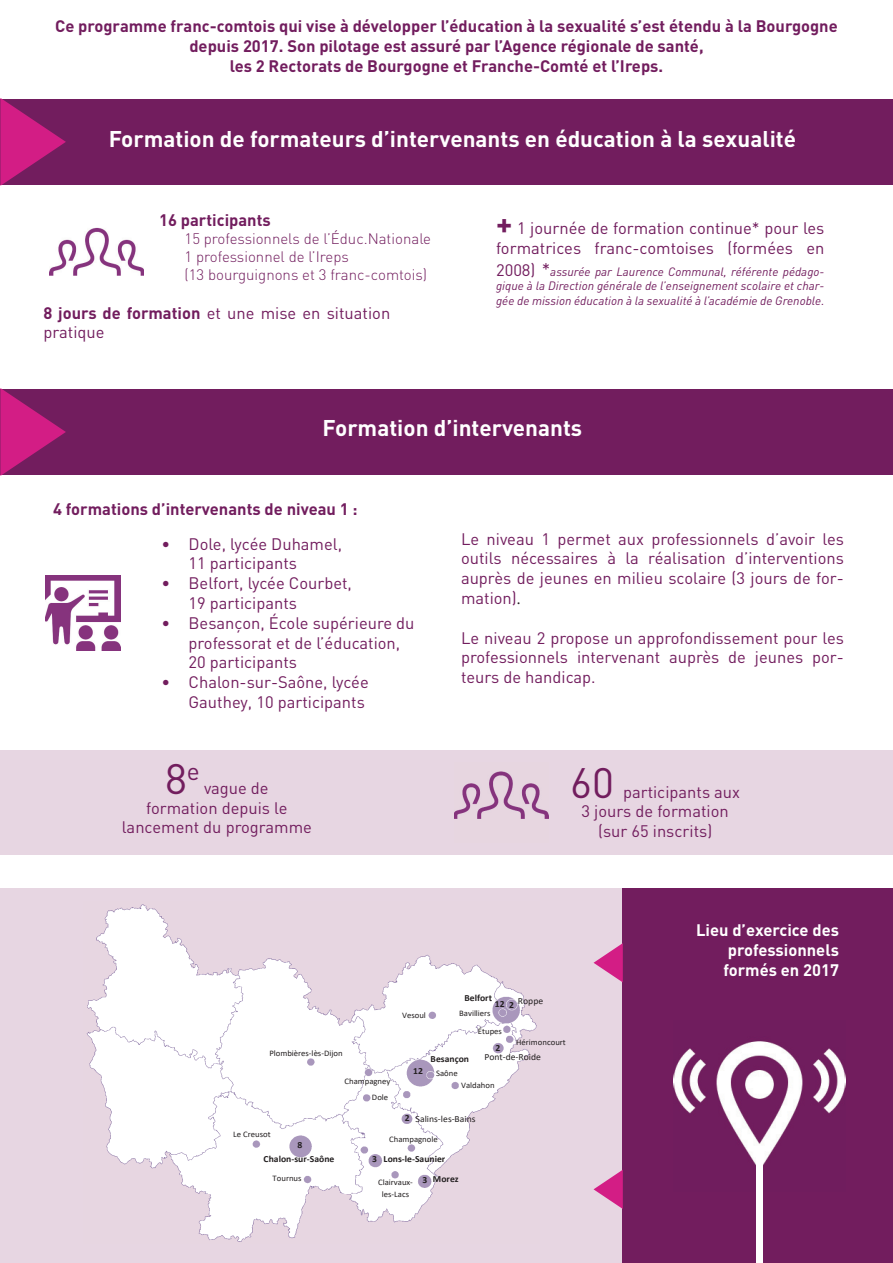
<style>
.page{position:relative;width:893px;height:1263px;background:#fff}
.page>*{position:absolute;margin:0;border:0;box-sizing:border-box;transform-origin:0 0}
.t1{font:500 42px "DIN";color:#721d5e}
.t2{font:700 22.5px "DIN";color:#fff}
.t3{font:500 16.5px/19.8px "DIN";color:#721d5e}
.t4{font:700 16.5px/19.8px "DIN";color:#721d5e;text-align:center}
.t5{font:700 16.5px/19.8px "DIN";color:#fff;text-align:justify}
.t6{font:300 15px/18px "DIN";color:#721d5e}
.t7{font:italic 12px/14.4px "DIN";color:#721d5e;text-align:justify}
.t8{font:700 9.45px "Calibri";color:#231f20}
.t9{font:9.45px "Calibri";color:#231f20}
.t10{font:8.55px/12.1px "Calibri";color:#231f20;text-align:center}
.s1{font-weight:700}
.s2{font-weight:700;font-size:30px}
.s3{font-weight:500;font-style:normal;font-size:16.5px}
.s4{font-weight:500;font-style:normal;font-size:18px}
.s5{font-family:"Minion Pro";font-weight:400;color:#231f20}
</style>
<div class="page">
<div style="left:0;top:99px;width:893px;height:86px;background:#721d5e"></div>
<svg style="left:0;top:98px;width:66px;height:88px"></svg>
<img style="left:45px;top:575px;width:75px;height:75px">
<div style="left:0;top:750px;width:892px;height:105px;background:#e7d6e2"></div>
<img style="left:454px;top:771px;width:95px;height:48px">
<div style="left:0;top:889px;width:623px;height:374px;background:#e7d6e2"></div>
<img style="left:86px;top:904px;width:451px;height:338px">
<div style="left:623px;top:889px;width:270px;height:374px;background:#721d5e"></div>
<svg style="left:593px;top:943px;width:30px;height:39px"></svg>
<svg style="left:593px;top:1170px;width:30px;height:39px"></svg>
<img style="left:674px;top:1041px;width:171px;height:150px">
<div style="left:756px;top:1150px;width:6px;height:113px;background:#fff"></div>
<div style="left:0;top:389px;width:892px;height:86px;background:#721d5e"></div>
<svg style="left:0;top:388px;width:66px;height:88px"></svg>
<img style="left:49px;top:227px;width:95px;height:49px">
<p class="t4" style="left:55px;top:16px;width:784px">Ce programme franc-comtois qui vise à développer l’éducation à la sexualité s’est étendu à la Bourgogne depuis 2017. Son pilotage est assuré par l’Agence régionale de santé,<br>les 2 Rectorats de Bourgogne et Franche-Comté et l’Ireps.</p>
<h2 class="t2" style="left:109px;top:124px;width:689px">Formation de formateurs d’intervenants en éducation à la sexualité</h2>
<p class="t4" style="left:159px;top:209px;width:113px">16 participants</p>
<p class="t6" style="left:185px;top:229px;width:248px">15 professionnels de l’Éduc.Nationale<br>1 professionnel de l’Ireps<br>(13 bourguignons et 3 franc-comtois)</p>
<p class="t3" style="left:43px;top:302px;width:348px"><span class="s1">8 jours de formation</span> et une mise en situation pratique</p>
<p class="t3" style="left:496px;top:218px;width:330px"><span class="s2">+</span> 1 journée de formation continue* pour les formatrices franc-comtoises (formées en</p>
<p class="t7" style="left:496px;top:264px;width:330px"><span class="s3">2008)</span> <span class="s4">*</span>assurée par Laurence Communal, référente pédago&shy;gique à la Direction générale de l’enseignement scolaire et char&shy;gée de mission éducation à la sexualité à l’académie de Grenoble.</p>
<h2 class="t2" style="left:323px;top:413px;width:261px">Formation d’intervenants</h2>
<p class="t4" style="left:53px;top:498px;width:306px">4 formations d’intervenants de niveau 1 :</p>
<p class="t3" style="left:189px;top:533px;width:155px;text-indent:-27px">• Dole, lycée Duhamel,<br>11 participants</p>
<p class="t3" style="left:189px;top:573px;width:165px;text-indent:-27px">• Belfort, lycée Courbet,<br>19 participants</p>
<p class="t3" style="left:189px;top:613px;width:227px;text-indent:-27px">• Besançon, École supérieure du professorat et de l’éducation,<br>20 participants</p>
<p class="t3" style="left:162px;top:672px;width:209px;text-align:right">• Chalon-sur-Saône, lycée<br>Gauthey, 10 participants</p>
<h1 class="t1" style="left:165px;top:752px;width:36px">8<sup>e</sup></h1>
<p class="t3" style="left:204px;top:778px;width:66px">vague de</p>
<p class="t3" style="left:146px;top:797px;width:143px">formation depuis le</p>
<p class="t3" style="left:122px;top:817px;width:192px">lancement du programme</p>
<p class="t10" style="left:402px;top:1009px;width:25px">Vesoul</p>
<p class="t3" style="left:461px;top:528px;width:384px;text-align:justify">Le niveau 1 permet aux professionnels d’avoir les outils nécessaires à la réalisation d’interventions auprès de jeunes en milieu scolaire (3 jours de for&shy;mation)<span class="s5">.</span></p>
<p class="t3" style="left:461px;top:627px;width:384px;text-align:justify">Le niveau 2 propose un approfondissement pour les professionnels intervenant auprès de jeunes por&shy;teurs de handicap.</p>
<h1 class="t1" style="left:570px;top:756px;width:45px">60</h1>
<p class="t3" style="left:623px;top:781px;width:119px">participants aux</p>
<p class="t3" style="left:582px;top:801px;width:149px">3 jours de formation</p>
<p class="t3" style="left:598px;top:821px;width:116px">(sur 65 inscrits)</p>
<p class="t8" style="left:464px;top:991px;width:29px">Belfort</p>
<p class="t9" style="left:518px;top:994px;width:27px">Roppe</p>
<p class="t8" style="left:495px;top:997px;width:11px">12</p>
<p class="t8" style="left:509px;top:998px;width:6px">2</p>
<p class="t10" style="left:459px;top:1006px;width:33px">Bavilliers</p>
<p class="t5" style="left:723px;top:919px;width:117px;text-indent:-27px">Lieu d’exercice des professionnels formés en 2017</p>
<p class="t10" style="left:269px;top:1047px;width:75px">Plombières-lès-Dijon</p>
<p class="t8" style="left:431px;top:1052px;width:40px">Besançon</p>
<p class="t10" style="left:478px;top:1024px;width:25px">Étupes</p>
<p class="t9" style="left:484px;top:1050px;width:58px">Pont-de-Roide</p>
<p class="t10" style="left:516px;top:1035px;width:51px">Hérimoncourt</p>
<p class="t8" style="left:495px;top:1041px;width:6px">2</p>
<p class="t8" style="left:413px;top:1064px;width:11px">12</p>
<p class="t10" style="left:436px;top:1067px;width:23px">Saône</p>
<p class="t10" style="left:345px;top:1074px;width:47px">Champagney</p>
<p class="t10" style="left:461px;top:1079px;width:35px">Valdahon</p>
<p class="t10" style="left:372px;top:1091px;width:18px">Dole</p>
<p class="t8" style="left:405px;top:1111px;width:6px">2</p>
<p class="t9" style="left:416px;top:1112px;width:62px">Salins-les-Bains</p>
<p class="t10" style="left:233px;top:1128px;width:39px">Le Creusot</p>
<p class="t8" style="left:297px;top:1138px;width:6px">8</p>
<p class="t10" style="left:389px;top:1133px;width:50px">Champagnole</p>
<p class="t8" style="left:264px;top:1152px;width:72px">Chalon-sur-Saône</p>
<p class="t8" style="left:384px;top:1152px;width:63px">Lons-le-Saunier</p>
<p class="t8" style="left:372px;top:1152px;width:6px">3</p>
<p class="t10" style="left:273px;top:1172px;width:30px">Tournus</p>
<p class="t10" style="left:378px;top:1176px;width:36px">Clairvaux&shy;les-Lacs</p>
<p class="t8" style="left:433px;top:1172px;width:27px">Morez</p>
<p class="t8" style="left:422px;top:1173px;width:6px">3</p>
</div>
